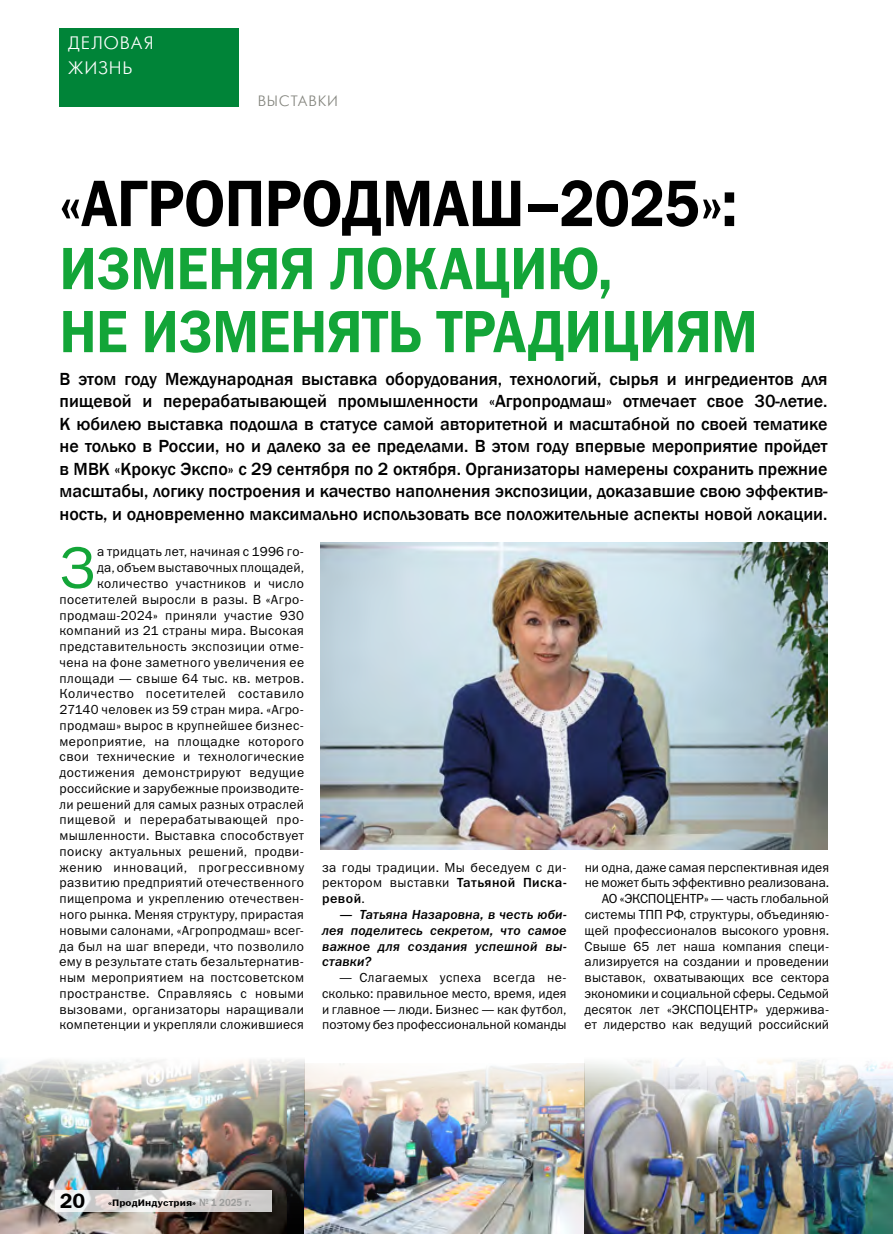
<style>
.page{position:relative;width:893px;height:1234px;background:#fff}
.page>*{position:absolute;margin:0;border:0;box-sizing:border-box;transform-origin:0 0}
.t1{font:66px "Franklin Gothic Demi C";letter-spacing:-.01em;color:#000;scale:.9 1}
.t2{font:60px/63px "Franklin Gothic Demi C";letter-spacing:-.01em;color:#13a538;scale:.9 1}
.t3{font:59.1px "Franklin Gothic Book C";color:#13a538}
.t4{font:500 18px/22.4px "Franklin Gothic";color:#000;text-align:justify}
.t5{font:18px/24.8px "Futuris C";letter-spacing:.05em;color:#fff}
.t6{font:15px "Futuris C";letter-spacing:.05em;color:#84857e}
.t7{font:13.2px/15.8px "Franklin Gothic Book C";letter-spacing:.025em;color:#000;text-align:right}
.t8{font:13.2px/15.8px "Franklin Gothic Book C";letter-spacing:.005em;color:#000;text-align:right}
.t9{font:italic 13.2px/15.8px "Franklin Gothic Medium C";letter-spacing:.02em;color:#000;text-align:justify}
.t10{font:13.2px "Franklin Gothic Medium C";letter-spacing:.03em;color:#000}
.t11{font:9.45px "Franklin Gothic Demi C";letter-spacing:.01em;color:#000;scale:1.11 1}
.s1{font-family:"Franklin Gothic Medium C"}
.s2{font-family:"Franklin Gothic Book C"}
.s3{font-size:21px}
.s4{font-size:10.5px;color:#9d9d9c}
</style>
<div class="page">
<div style="left:60px;top:29px;width:179px;height:78px;background:#008438"></div>
<img style="left:0;top:1059px;width:304px;height:174px">
<img style="left:304px;top:1063px;width:281px;height:170px">
<img style="left:585px;top:1059px;width:308px;height:174px">
<svg style="left:55px;top:1189px;width:216px;height:22px"></svg>
<img style="left:321px;top:542px;width:506px;height:307px">
<h3 class="t5" style="left:68px;top:31px;width:87px">ДЕЛОВАЯ<br>ЖИЗНЬ</h3>
<p class="t6" style="left:258px;top:93px;width:82px">ВЫСТАВКИ</p>
<h1 class="t1" style="left:60px;top:166px;width:755px">«АГРОПРОДМАШ–2025»:</h1>
<h2 class="t2" style="left:60px;top:236px;width:777px">ИЗМЕНЯЯ ЛОКАЦИЮ,<br>НЕ ИЗМЕНЯТЬ ТРАДИЦИЯМ</h2>
<p class="t4" style="left:60px;top:368px;width:770px">В этом году Международная выставка оборудования, технологий, сырья и ингредиентов для пищевой и перерабатывающей промышленности «Агропродмаш» отмечает свое 30-летие.<br>К юбилею выставка подошла в статусе самой авторитетной и масштабной по своей тематике не только в России, но и далеко за ее пределами. В этом году впервые мероприятие пройдет в МВК «Крокус Экспо» с 29 сентября по 2 октября. Организаторы намерены сохранить прежние масштабы, логику построения и качество наполнения экспозиции, доказавшие свою эффектив&shy;ность, и одновременно максимально использовать все положительные аспекты новой локации.</p>
<h3 class="t3" style="left:60px;top:534px;width:38px">З</h3>
<p class="t7" style="left:60px;top:544px;width:246px">а тридцать лет, начиная с 1996 го‑<br>да, объем выставочных площадей, количество участников и число посетителей выросли в разы. В «Агро‑ продмаш‑2024» приняли участие 930 компаний из 21 страны мира. Высокая представительность экспозиции отме‑ чена на фоне заметного увеличения ее площади — свыше 64 тыс. кв. метров.<br>Количество посетителей составило 27140 человек из 59 стран мира. «Агро‑ продмаш» вырос в крупнейшее бизнес&shy;мероприятие, на площадке которого свои технические и технологические достижения демонстрируют ведущие российские и зарубежные производите‑ ли решений для самых разных отраслей пищевой и перерабатывающей про‑ мышленности. Выставка способствует поиску актуальных решений, продви‑ жению инноваций, прогрессивному развитию предприятий отечественного пищепрома и укреплению отечествен‑ ного рынка. Меняя структуру, прирастая новыми салонами, «Агропродмаш» всег‑ да был на шаг впереди, что позволило ему в результате стать безальтернатив‑ ным мероприятием на постсоветском пространстве. Справляясь с новыми вызовами, организаторы наращивали компетенции и укрепляли сложившиеся</p>
<p class="t7" style="left:322px;top:859px;width:246px;text-align:left">за годы традиции. Мы беседуем с ди‑ ректором выставки <span class="s1">Татьяной Писка-</span></p>
<p class="t10" style="left:322px;top:891px;width:44px">ревой<span class="s2">.</span></p>
<p class="t9" style="left:322px;top:906px;width:246px;text-indent:17px">— Татьяна Назаровна, в честь юби&shy;лея поделитесь секретом, что самое важное для создания успешной вы&shy;ставки?</p>
<p class="t7" style="left:322px;top:969px;width:246px;text-align:justify;text-indent:17px">— Слагаемых успеха всегда не‑ сколько: правильное место, время, идея и главное — люди. Бизнес — как футбол, поэтому без профессиональной команды</p>
<p class="t8" style="left:585px;top:859px;width:246px">ни одна, даже самая перспективная идея не может быть эффективно реализована.<br>АО «ЭКСПОЦЕНТР» — часть глобальной системы ТПП РФ, структуры, объединяю‑ щей профессионалов высокого уровня.<br>Свыше 65 лет наша компания специ‑ ализируется на создании и проведении выставок, охватывающих все сектора экономики и социальной сферы. Седьмой десяток лет «ЭКСПОЦЕНТР» удержива‑ ет лидерство как ведущий российский</p>
<p class="t11" style="left:60px;top:1197px;width:174px"><span class="s3">20</span> «ПродИндустрия» <span class="s4">№ 1 2025 г.</span></p>
<p class="t11" style="left:110px;top:1193px;width:159px">«ПродИндустрия» <span class="s4">март-июнь 2021 г.</span></p>
</div>
